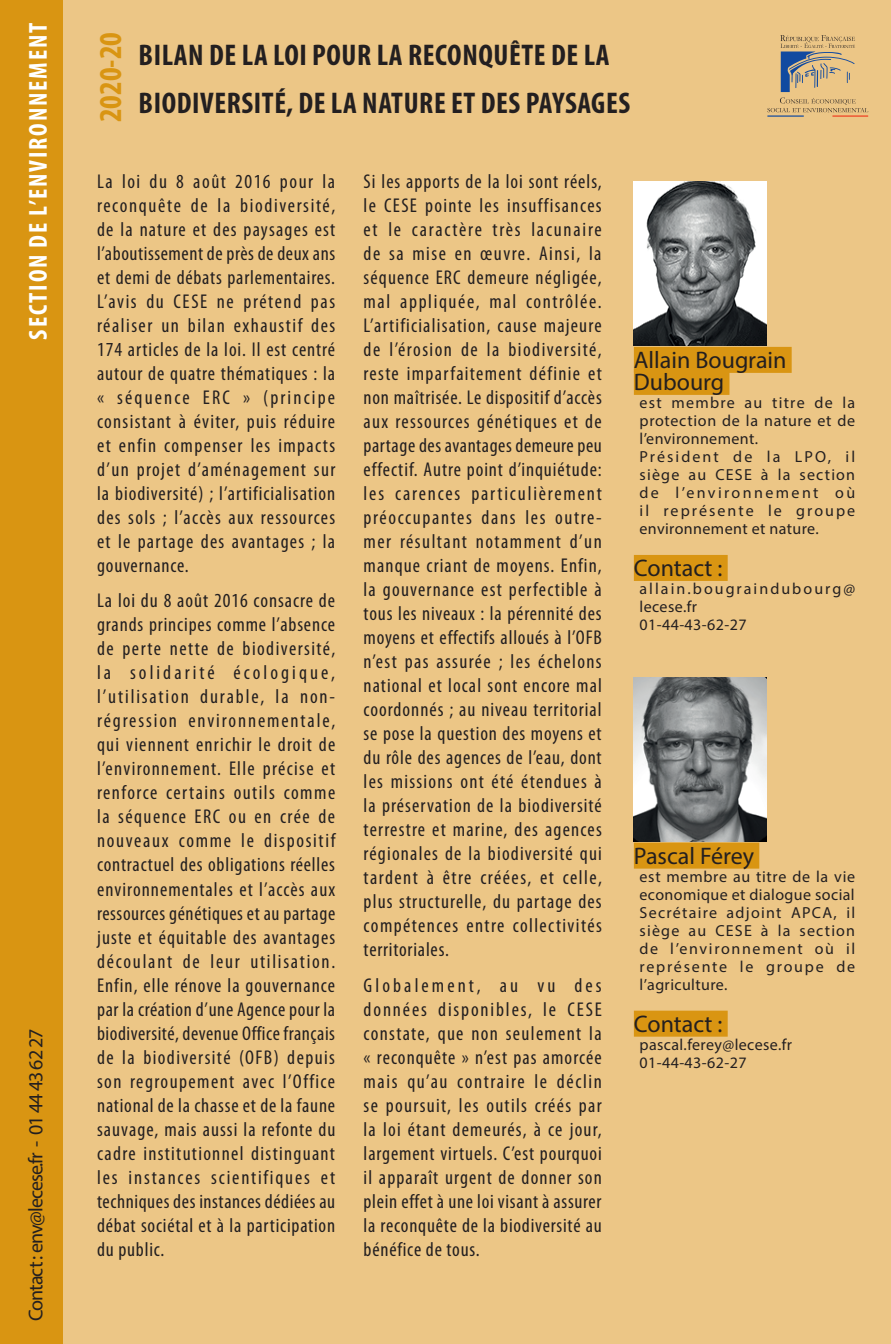
<style>
.page{position:relative;width:891px;height:1344px;background:#fff}
.page>*{position:absolute;margin:0;border:0;box-sizing:border-box;transform-origin:0 0}
.t1{font:700 condensed 32px "Myriad Pro";color:#d99512}
.Titre_sur_4_et_5_lig{font:700 condensed 30px/48px "Myriad Pro";letter-spacing:.02em;color:#231f20}
.denomination_section{font:700 condensed 26px "Myriad Pro";letter-spacing:.07em;color:#fff}
.rapporteur{font:24px/22px "Myriad Pro";color:#231f20}
.constat_alinéa_lettr{font:condensed 20px/24px "Myriad Pro";letter-spacing:.04em;color:#231f20;text-align:justify}
.contact_section_donn{font:20px "Myriad Pro";letter-spacing:-.05em;color:#231f20}
.contact_section_donn-2{font:16px/18px "Myriad Pro";letter-spacing:.045em;color:#231f20;text-align:justify}
.contact_section_donn-3{font:16px/18px "Myriad Pro";letter-spacing:.025em;color:#231f20}
.contact_section_donn-4{font:16px/18px "Myriad Pro";letter-spacing:.13em;color:#231f20}
</style>
<div class="page">
<div style="left:63px;top:0;width:827px;height:1344px;background:#ecc686"></div>
<hr style="left:767px;top:115px;width:36px;height:2px;background:#114aa0">
<hr style="left:832px;top:115px;width:35px;height:2px;background:#ef3e22">
<svg style="left:767px;top:35px;width:100px;height:77px;background:#cab185"></svg>
<div style="left:633px;top:347px;width:158px;height:26px;background:#d99512"></div>
<div style="left:633px;top:369px;width:96px;height:26px;background:#d99512"></div>
<div style="left:633px;top:555px;width:94px;height:26px;background:#d99512"></div>
<img style="left:633px;top:182px;width:133px;height:164px">
<div style="left:0;top:0;width:63px;height:1344px;background:#d99512"></div>
<div style="left:633px;top:842px;width:126px;height:26px;background:#d99512"></div>
<div style="left:633px;top:1010px;width:94px;height:26px;background:#d99512"></div>
<img style="left:633px;top:677px;width:133px;height:164px">
<p class="denomination_section" style="left:22px;top:339px;width:318px;rotate:-90deg">SECTION DE L’ENVIRONNEMENT</p>
<p class="contact_section_donn" style="left:23px;top:1321px;width:294px;rotate:-90deg">Contact : env@lecese.fr - 01 44 43 62 27</p>
<p class="t1" style="left:90px;top:122px;width:92px;rotate:-90deg">2020-20</p>
<p class="Titre_sur_4_et_5_lig" style="left:138px;top:30px;width:493px">BILAN DE LA LOI POUR LA RECONQUÊTE DE LA<br>BIODIVERSITÉ, DE LA NATURE ET DES PAYSAGES</p>
<p class="constat_alinéa_lettr" style="left:97px;top:169px;width:240px">La loi du 8 août 2016 pour la reconquête de la biodiversité, de la nature et des paysages est l’aboutissement de près de deux ans et demi de débats parlementaires.<br>L’avis du CESE ne prétend pas réaliser un bilan exhaustif des 174 articles de la loi. Il est centré autour de quatre thématiques : la « séquence ERC » (principe consistant à éviter, puis réduire et enfin compenser les impacts d’un projet d’aménagement sur la biodiversité) ; l’artificialisation des sols ; l’accès aux ressources et le partage des avantages ; la gouvernance.</p>
<p class="constat_alinéa_lettr" style="left:97px;top:588px;width:240px">La loi du 8 août 2016 consacre de grands principes comme l’absence de perte nette de biodiversité, la solidarité écologique, l’utilisation durable, la non&shy;régression environnementale, qui viennent enrichir le droit de l’environnement. Elle précise et renforce certains outils comme la séquence ERC ou en crée de nouveaux comme le dispositif contractuel des obligations réelles environnementales et l’accès aux ressources génétiques et au partage juste et équitable des avantages découlant de leur utilisation.<br>Enfin, elle rénove la gouvernance par la création d’une Agence pour la biodiversité, devenue Office français de la biodiversité (OFB) depuis son regroupement avec l’Office national de la chasse et de la faune sauvage, mais aussi la refonte du cadre institutionnel distinguant les instances scientifiques et techniques des instances dédiées au débat sociétal et à la participation du public.</p>
<p class="constat_alinéa_lettr" style="left:363px;top:169px;width:240px">Si les apports de la loi sont réels, le CESE pointe les insuffisances et le caractère très lacunaire de sa mise en œuvre. Ainsi, la séquence ERC demeure négligée, mal appliquée, mal contrôlée.<br>L’artificialisation, cause majeure de l’érosion de la biodiversité, reste imparfaitement définie et non maîtrisée. Le dispositif d’accès aux ressources génétiques et de partage des avantages demeure peu effectif. Autre point d’inquiétude: les carences particulièrement préoccupantes dans les outre&shy;mer résultant notamment d’un manque criant de moyens. Enfin, la gouvernance est perfectible à tous les niveaux : la pérennité des moyens et effectifs alloués à l’OFB n’est pas assurée ; les échelons national et local sont encore mal coordonnés ; au niveau territorial se pose la question des moyens et du rôle des agences de l’eau, dont les missions ont été étendues à la préservation de la biodiversité terrestre et marine, des agences régionales de la biodiversité qui tardent à être créées, et celle, plus structurelle, du partage des compétences entre collectivités territoriales.</p>
<p class="constat_alinéa_lettr" style="left:363px;top:972px;width:240px">Globalement, au vu des données disponibles, le CESE constate, que non seulement la « reconquête » n’est pas amorcée mais qu’au contraire le déclin se poursuit, les outils créés par la loi étant demeurés, à ce jour, largement virtuels. C’est pourquoi il apparaît urgent de donner son plein effet à une loi visant à assurer la reconquête de la biodiversité au bénéfice de tous.</p>
<p class="rapporteur" style="left:633px;top:348px;width:154px">Allain Bougrain<br>Dubourg</p>
<p class="contact_section_donn-2" style="left:639px;top:393px;width:217px">est membre au titre de la protection de la nature et de l’environnement.</p>
<p class="contact_section_donn-2" style="left:639px;top:447px;width:217px">Président de la LPO, il siège au CESE à la section de l’environnement où il représente le groupe environnement et nature.</p>
<p class="rapporteur" style="left:633px;top:556px;width:90px">Contact :</p>
<p class="contact_section_donn-4" style="left:639px;top:579px;width:217px">allain.bougraindubourg@ lecese.fr</p>
<p class="contact_section_donn-2" style="left:639px;top:615px;width:108px">01-44-43-62-27</p>
<p class="rapporteur" style="left:633px;top:844px;width:122px">Pascal Férey</p>
<p class="contact_section_donn-3" style="left:639px;top:867px;width:217px">est membre au titre de la vie economique et dialogue social</p>
<p class="contact_section_donn-2" style="left:639px;top:903px;width:217px">Secrétaire adjoint APCA, il siège au CESE à la section de l’environnement où il représente le groupe de l’agriculture.</p>
<p class="rapporteur" style="left:633px;top:1012px;width:90px">Contact :</p>
<p class="contact_section_donn-3" style="left:639px;top:1035px;width:154px">pascal.ferey@lecese.fr</p>
<p class="contact_section_donn-2" style="left:639px;top:1053px;width:108px">01-44-43-62-27</p>
</div>
